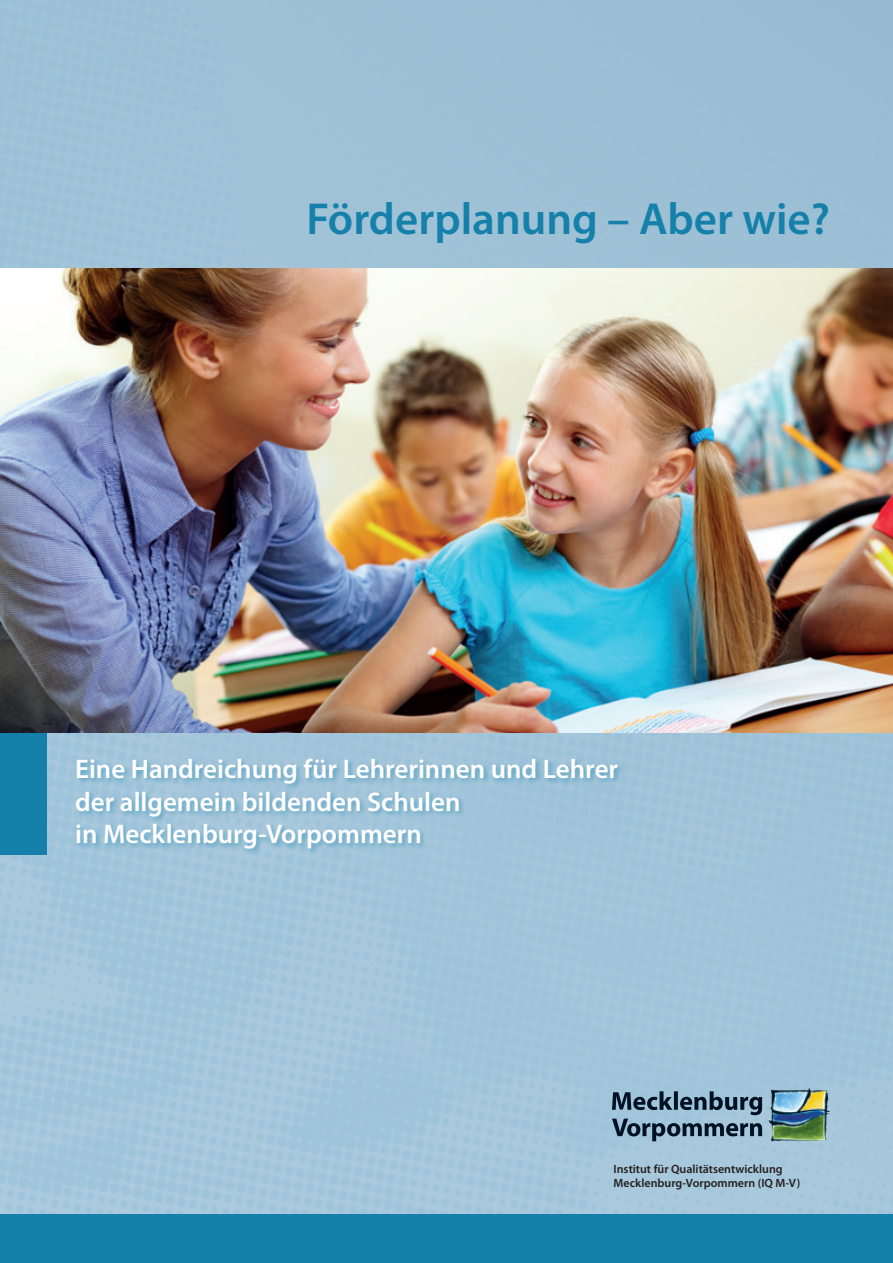
<style>
.page{position:relative;width:893px;height:1263px;background:#fff}
.page>*{position:absolute;margin:0;border:0;box-sizing:border-box;transform-origin:0 0}
.Überschrift_1{font:600 45px "Myriad Pro";color:#1581aa}
.erster_Absatz{font:600 27px "Myriad Pro";color:#fff}
.t1{font:600 12px "Myriad Pro";color:#231f20}
</style>
<div class="page">
<img style="left:0;top:0;width:893px;height:1215px">
<div style="left:0;top:1215px;width:893px;height:48px;background:#1581aa"></div>
<div style="left:0;top:733px;width:46px;height:122px;background:#1581aa"></div>
<img style="left:0;top:269px;width:893px;height:463px">
<div style="left:74px;top:756px;width:550px;height:99px;background:#1581aa;opacity:.46"></div>
<img style="left:794px;top:1087px;width:14px;height:3px">
<svg style="left:612px;top:1091px;width:150px;height:50px;background:#6d8a9e"></svg>
<p class="Überschrift_1" style="left:306px;top:191px;width:525px">Förderplanung – Aber wie?</p>
<p class="erster_Absatz" style="left:75px;top:752px;width:545px">Eine Handreichung für Lehrerinnen und Lehrer</p>
<p class="erster_Absatz" style="left:75px;top:784px;width:387px">der allgemein bildenden Schulen</p>
<p class="erster_Absatz" style="left:75px;top:817px;width:348px">in Mecklenburg-Vorpommern</p>
<p class="t1" style="left:614px;top:1161px;width:171px">Institut für Qualitätsentwicklung</p>
<p class="t1" style="left:614px;top:1175px;width:188px">Mecklenburg-Vorpommern (IQ M-V)</p>
</div>
